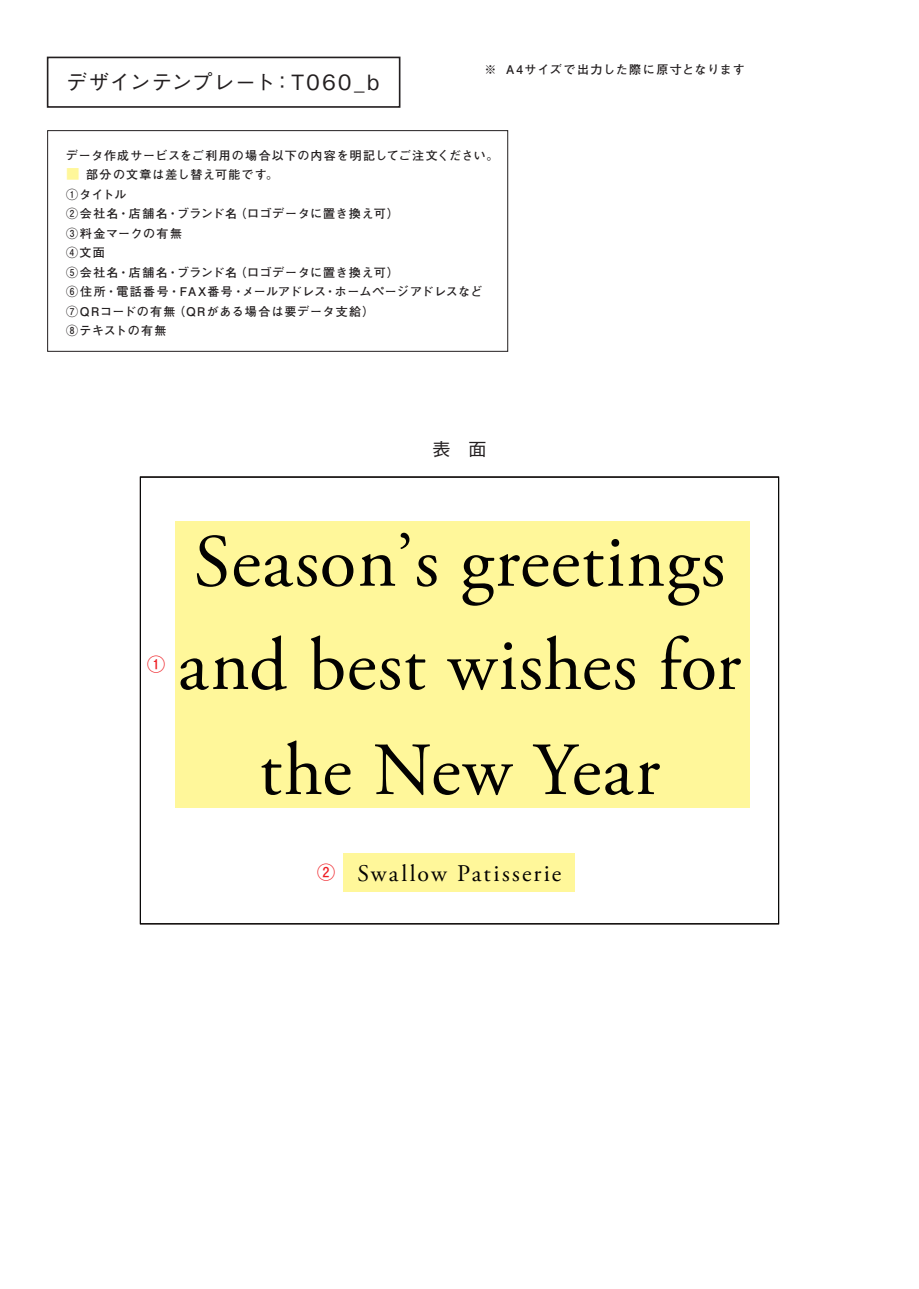
<style>
.page{position:relative;width:919px;height:1289px;background:#fff}
.page>*{position:absolute;margin:0;border:0;box-sizing:border-box;transform-origin:0 0}
.t1{font:74.7px/104.1px "Adobe Garamond Pro";letter-spacing:.015em;color:#030303;text-align:center}
.t2{font:23.85px "Adobe Garamond Pro";letter-spacing:.095em;color:#030303}
.t3{font:500 21px "Gothic BBB Pro";letter-spacing:.04em;color:#231f20}
.t4{font:700 18px "Futo Go B101 Pro";color:#ee1d23}
.t5{font:500 18px "Gothic BBB Pro";color:#231f20}
.t6{font:700 12px/19.5px "Futo Go B101 Pro";letter-spacing:.065em;color:#231f20}
.t7{font:700 12px "Futo Go B101 Pro";letter-spacing:.1em;color:#231f20}
.s1{font-size:13.5px;color:#fff79a}
.s2{font-size:70.5px}
</style>
<div class="page">
<div style="left:175px;top:520px;width:574px;height:287px;background:#fff79a"></div>
<div style="left:343px;top:853px;width:231px;height:38px;background:#fff79a"></div>
<div style="left:47px;top:57px;width:353px;height:51px;border:2px solid #231f20"></div>
<div style="left:47px;top:130px;width:461px;height:221px;border:1px solid #231f20"></div>
<h3 class="t3" style="left:66px;top:66px;width:314px">デザインテンプレート：T060_b</h3>
<p class="t7" style="left:484px;top:60px;width:262px">※ A4サイズで出力した際に原寸となります</p>
<p class="t6" style="left:66px;top:144px;width:434px">データ作成サービスをご利用の場合以下の内容を明記してご注文ください。</p>
<p class="t6" style="left:66px;top:163px;width:418px"><span class="s1">■</span> 部分の文章は差し替え可能です。<br>①タイトル<br>②会社名・店舗名・ブランド名（ロゴデータに置き換え可）<br>③料金マークの有無<br>④文面<br>⑤会社名・店舗名・ブランド名（ロゴデータに置き換え可）<br>⑥住所・電話番号・FAX番号・メールアドレス・ホームページアドレスなど<br>⑦QRコードの有無（QRがある場合は要データ支給）<br>⑧テキストの有無</p>
<h3 class="t5" style="left:432px;top:434px;width:55px">表 面</h3>
<h3 class="t4" style="left:147px;top:649px;width:19px">①</h3>
<h1 class="t1" style="left:178px;top:512px;width:564px">Season<span class="s2">’</span>s greetings and best wishes for the New Year</h1>
<h3 class="t4" style="left:317px;top:857px;width:19px">②</h3>
<h2 class="t2" style="left:357px;top:858px;width:205px">Swallow Patisserie</h2>
</div>
